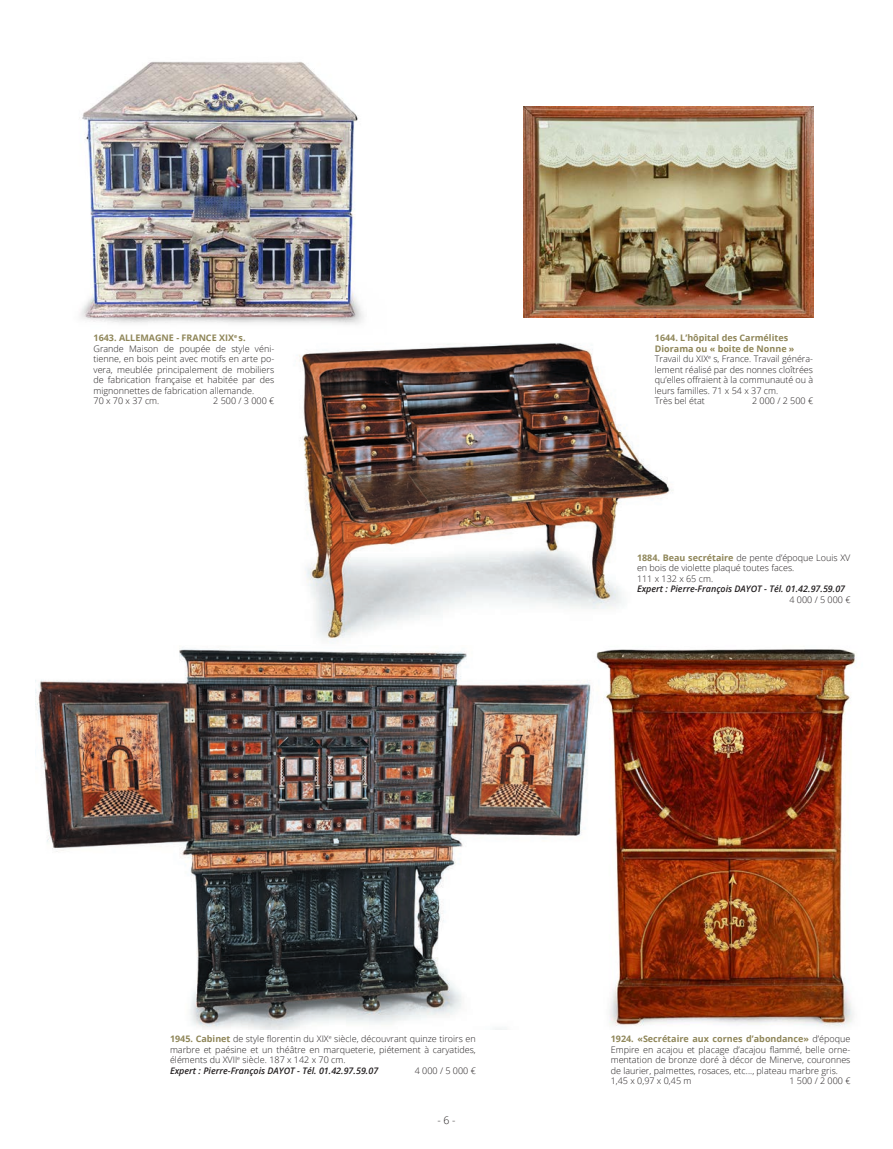
<style>
.page{position:relative;width:893px;height:1149px;background:#fff}
.page>*{position:absolute;margin:0;border:0;box-sizing:border-box;transform-origin:0 0}
.t1{font:300 10.5px "Open Sans";color:#231f20}
.t2{font:300 9px/10.5px "Open Sans";color:#231f20;text-align:justify}
.t3{font:italic 600 9px "Open Sans";color:#231f20}
.t4{font:700 9px "Open Sans";color:#8f8659}
.s1{font-weight:700;color:#8f8659}
</style>
<div class="page">
<img style="left:35px;top:647px;width:528px;height:382px">
<img style="left:563px;top:649px;width:293px;height:378px">
<img style="left:80px;top:62px;width:284px;height:261px">
<img style="left:523px;top:106px;width:290px;height:212px">
<img style="left:270px;top:320px;width:409px;height:348px">
<p class="t4" style="left:94px;top:331px;width:154px">1643. ALLEMAGNE - FRANCE XIX<sup>e</sup> s.</p>
<p class="t2" style="left:94px;top:343px;width:182px">Grande Maison de poupée de style véni&shy;tienne, en bois peint avec motifs en arte po&shy;vera, meublée principalement de mobiliers de fabrication française et habitée par des mignonnettes de fabrication allemande.</p>
<p class="t2" style="left:94px;top:395px;width:67px">70 x 70 x 37 cm.</p>
<p class="t2" style="left:213px;top:395px;width:63px">2 500 / 3 000 €</p>
<p class="t4" style="left:655px;top:331px;width:135px">1644. L’hôpital des Carmélites</p>
<p class="t4" style="left:655px;top:342px;width:141px">Diorama ou « boite de Nonne »</p>
<p class="t2" style="left:655px;top:353px;width:160px">Travail du XIX<sup>e</sup> s, France. Travail généra&shy;lement réalisé par des nonnes cloîtrées qu’elles offraient à la communauté ou à leurs familles. 71 x 54 x 37 cm.</p>
<p class="t2" style="left:655px;top:395px;width:52px">Très bel état</p>
<p class="t2" style="left:752px;top:395px;width:63px">2 000 / 2 500 €</p>
<p class="t2" style="left:637px;top:551px;width:215px"><span class="s1">1884. Beau secrétaire</span> de pente d’époque Louis XV en bois de violette plaqué toutes faces.</p>
<p class="t2" style="left:637px;top:572px;width:78px">111 x 132 x 65 cm.</p>
<p class="t3" style="left:637px;top:582px;width:210px">Expert : Pierre-François DAYOT - Tél. 01.42.97.59.07</p>
<p class="t2" style="left:789px;top:593px;width:63px">4 000 / 5 000 €</p>
<p class="t2" style="left:170px;top:1033px;width:307px"><span class="s1">1945. Cabinet</span> de style florentin du XIX<sup>e</sup> siècle, découvrant quinze tiroirs en marbre et paésine et un théâtre en marqueterie, piétement à caryatides, éléments du XVII<sup>e</sup> siècle. 187 x 142 x 70 cm.</p>
<p class="t3" style="left:170px;top:1064px;width:210px">Expert : Pierre-François DAYOT - Tél. 01.42.97.59.07</p>
<p class="t2" style="left:415px;top:1064px;width:63px">4 000 / 5 000 €</p>
<p class="t1" style="left:437px;top:1113px;width:20px">- 6 -</p>
<p class="t2" style="left:611px;top:1033px;width:241px"><span class="s1">1924. «Secrétaire aux cornes d’abondance»</span> d’époque Empire en acajou et placage d’acajou flammé, belle orne&shy;mentation de bronze doré à décor de Minerve, couronnes de laurier, palmettes, rosaces, etc..., plateau marbre gris.</p>
<p class="t2" style="left:611px;top:1075px;width:82px">1,45 x 0,97 x 0,45 m</p>
<p class="t2" style="left:789px;top:1075px;width:63px">1 500 / 2 000 €</p>
</div>
